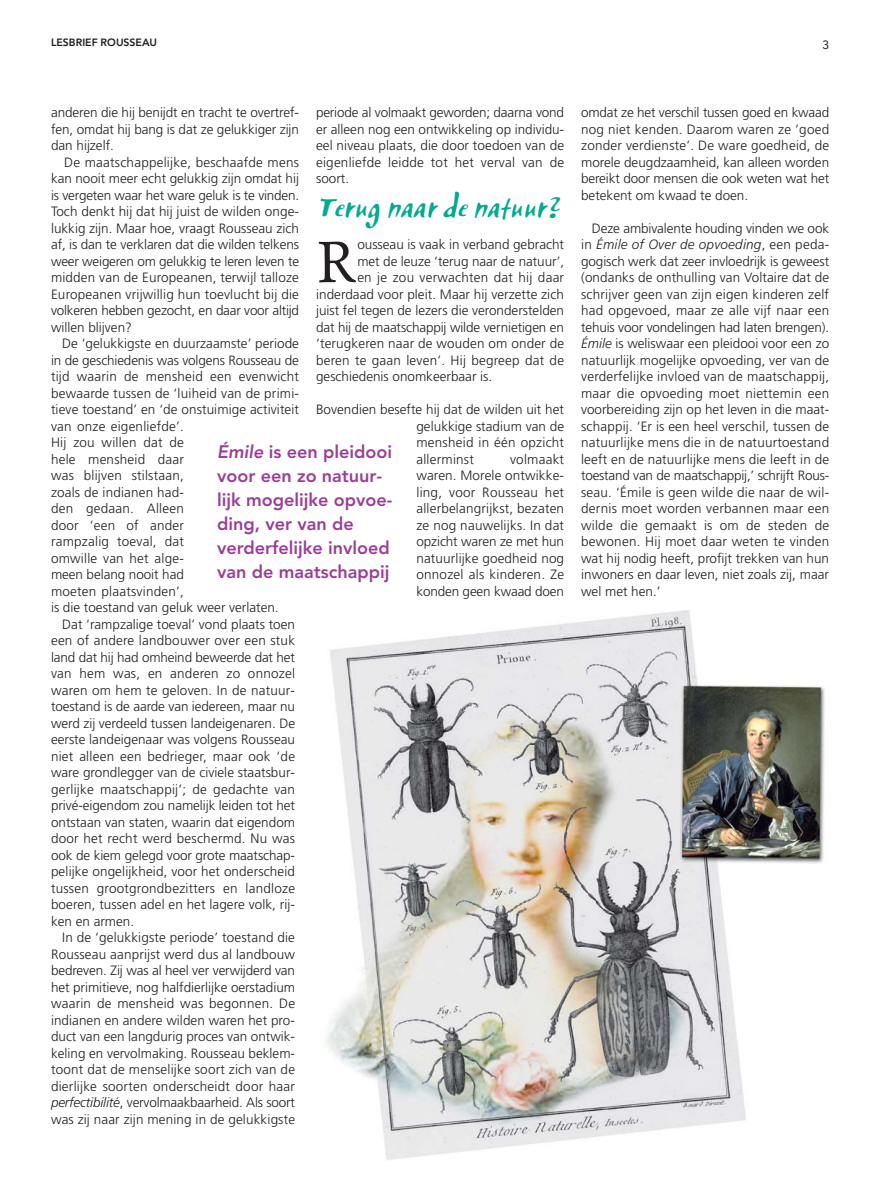
<style>
.page{position:relative;width:893px;height:1191px;background:#fff}
.page>*{position:absolute;margin:0;border:0;box-sizing:border-box;transform-origin:0 0}
.t1{font:59.55px "Eldorado";color:#231f20}
.t2{font:italic 28.5px "Airstream ITCTT";color:#00ab91}
.t3{font:800 18px/24px "Avenir LT";color:#9c3e97}
.t4{font:300 13.5px/16.5px "Frutiger LT";letter-spacing:.005em;color:#231f20;text-align:justify}
.t5{font:12px "Avenir LT";color:#231f20}
.t6{font:800 10.5px "Avenir LT";color:#231f20}
.s1{font-style:italic}
</style>
<div class="page">
<img style="left:326px;top:610px;width:499px;height:550px">
<p class="t6" style="left:51px;top:38px;width:108px">LESBRIEF ROUSSEAU</p>
<p class="t5" style="left:822px;top:40px;width:8px">3</p>
<p class="t4" style="left:51px;top:105px;width:250px">anderen die hij benijdt en tracht te overtref&shy;fen, omdat hij bang is dat ze gelukkiger zijn dan hijzelf.</p>
<p class="t4" style="left:51px;top:155px;width:250px;text-indent:13px">De maatschappelijke, beschaafde mens kan nooit meer echt gelukkig zijn omdat hij is vergeten waar het ware geluk is te vinden.<br>Toch denkt hij dat hij juist de wilden onge&shy;lukkig zijn. Maar hoe, vraagt Rousseau zich af, is dan te verklaren dat die wilden telkens weer weigeren om gelukkig te leren leven te midden van de Europeanen, terwijl talloze Europeanen vrijwillig hun toevlucht bij die volkeren hebben gezocht, en daar voor altijd willen blijven?</p>
<p class="t4" style="left:51px;top:336px;width:250px;text-align:left;text-indent:11px">De ‘gelukkigste en duurzaamste’ periode in de geschiedenis was volgens Rousseau de tijd waarin de mensheid een evenwicht bewaarde tussen de ‘luiheid van de primi&shy;tieve toestand’ en ‘de onstuimige activiteit van onze eigenliefde’.<br>Hij zou willen dat de<br>hele mensheid daar<br>was blijven stilstaan,<br>zoals de indianen had-<br>den gedaan. Alleen<br>door ‘een of ander<br>rampzalig toeval, dat<br>omwille van het alge-<br>meen belang nooit had<br>moeten plaatsvinden’,<br>is die toestand van geluk weer verlaten.</p>
<p class="t4" style="left:51px;top:617px;width:246px;text-indent:11px">Dat ‘rampzalige toeval’ vond plaats toen een of andere landbouwer over een stuk land dat hij had omheind beweerde dat het van hem was, en anderen zo onnozel waren om hem te geloven. In de natuur&shy;toestand is de aarde van iedereen, maar nu werd zij verdeeld tussen landeigenaren. De eerste landeigenaar was volgens Rousseau niet alleen een bedrieger, maar ook ‘de ware grondlegger van de civiele staatsbur&shy;gerlijke maatschappij’; de gedachte van privé-eigendom zou namelijk leiden tot het ontstaan van staten, waarin dat eigendom door het recht werd beschermd. Nu was ook de kiem gelegd voor grote maatschap&shy;pelijke ongelijkheid, voor het onderscheid tussen grootgrondbezitters en landloze boeren, tussen adel en het lagere volk, rij&shy;ken en armen.</p>
<p class="t4" style="left:51px;top:930px;width:246px;text-indent:11px">In de ‘gelukkigste periode’ toestand die Rousseau aanprijst werd dus al landbouw bedreven. Zij was al heel ver verwijderd van het primitieve, nog halfdierlijke oerstadium waarin de mensheid was begonnen. De indianen en andere wilden waren het pro&shy;duct van een langdurig proces van ontwik&shy;keling en vervolmaking. Rousseau beklem&shy;toont dat de menselijke soort zich van de dierlijke soorten onderscheidt door haar <span class="s1">perfectibilité</span>, vervolmaakbaarheid. Als soort was zij naar zijn mening in de gelukkigste</p>
<p class="t4" style="left:316px;top:105px;width:250px">periode al volmaakt geworden; daarna vond er alleen nog een ontwikkeling op individu&shy;eel niveau plaats, die door toedoen van de eigenliefde leidde tot het verval van de soort.</p>
<h2 class="t2" style="left:316px;top:192px;width:253px">Terugnaardenatuur?</h2>
<h1 class="t1" style="left:316px;top:228px;width:41px">R</h1>
<p class="t4" style="left:357px;top:237px;width:208px">ousseau is vaak in verband gebracht</p>
<p class="t4" style="left:357px;top:254px;width:208px">met de leuze ‘terug naar de natuur’,</p>
<p class="t4" style="left:357px;top:270px;width:208px">en je zou verwachten dat hij daar</p>
<p class="t4" style="left:316px;top:287px;width:249px">inderdaad voor pleit. Maar hij verzette zich</p>
<p class="t4" style="left:316px;top:303px;width:250px">juist fel tegen de lezers die veronderstelden</p>
<p class="t4" style="left:316px;top:320px;width:249px">dat hij de maatschappij wilde vernietigen en</p>
<p class="t4" style="left:316px;top:336px;width:250px">‘terugkeren naar de wouden om onder de</p>
<p class="t4" style="left:316px;top:353px;width:250px">beren te gaan leven’. Hij begreep dat de</p>
<p class="t4" style="left:316px;top:369px;width:178px">geschiedenis onomkeerbaar is.</p>
<p class="t4" style="left:416px;top:402px;width:149px;text-indent:-100px">Bovendien besefte hij dat de wilden uit het gelukkige stadium van de mensheid in één opzicht allerminst</p>
<h3 class="t3" style="left:217px;top:441px;width:177px"><span class="s1">Émile</span> is een pleidooi voor een zo natuur&shy;lijk mogelijke opvoe&shy;ding, ver van de verderfelijke invloed van de maatschappij</h3>
<p class="t4" style="left:416px;top:452px;width:149px;text-indent:94px">volmaakt waren. Morele ontwikke&shy;ling, voor Rousseau het allerbelangrijkst, bezaten ze nog nauwelijks. In dat opzicht waren ze met hun natuurlijke goedheid nog onnozel als kinderen. Ze konden geen kwaad doen</p>
<p class="t4" style="left:581px;top:105px;width:250px">omdat ze het verschil tussen goed en kwaad nog niet kenden. Daarom waren ze ‘goed zonder verdienste’. De ware goedheid, de morele deugdzaamheid, kan alleen worden bereikt door mensen die ook weten wat het betekent om kwaad te doen.</p>
<p class="t4" style="left:581px;top:221px;width:250px;text-indent:11px">Deze ambivalente houding vinden we ook in <span class="s1">Émile of Over de opvoeding</span>, een peda&shy;gogisch werk dat zeer invloedrijk is geweest (ondanks de onthulling van Voltaire dat de schrijver geen van zijn eigen kinderen zelf had opgevoed, maar ze alle vijf naar een tehuis voor vondelingen had laten brengen).<br><span class="s1">Émile</span> is weliswaar een pleidooi voor een zo natuurlijk mogelijke opvoeding, ver van de verderfelijke invloed van de maatschappij, maar die opvoeding moet niettemin een voorbereiding zijn op het leven in die maat&shy;schappij. ‘Er is een heel verschil, tussen de natuurlijke mens die in de natuurtoestand leeft en de natuurlijke mens die leeft in de toestand van de maatschappij,’ schrijft Rous&shy;seau. ‘Émile is geen wilde die naar de wil&shy;dernis moet worden verbannen maar een wilde die gemaakt is om de steden de bewonen. Hij moet daar weten te vinden wat hij nodig heeft, profijt trekken van hun inwoners en daar leven, niet zoals zij, maar wel met hen.’</p>
</div>
